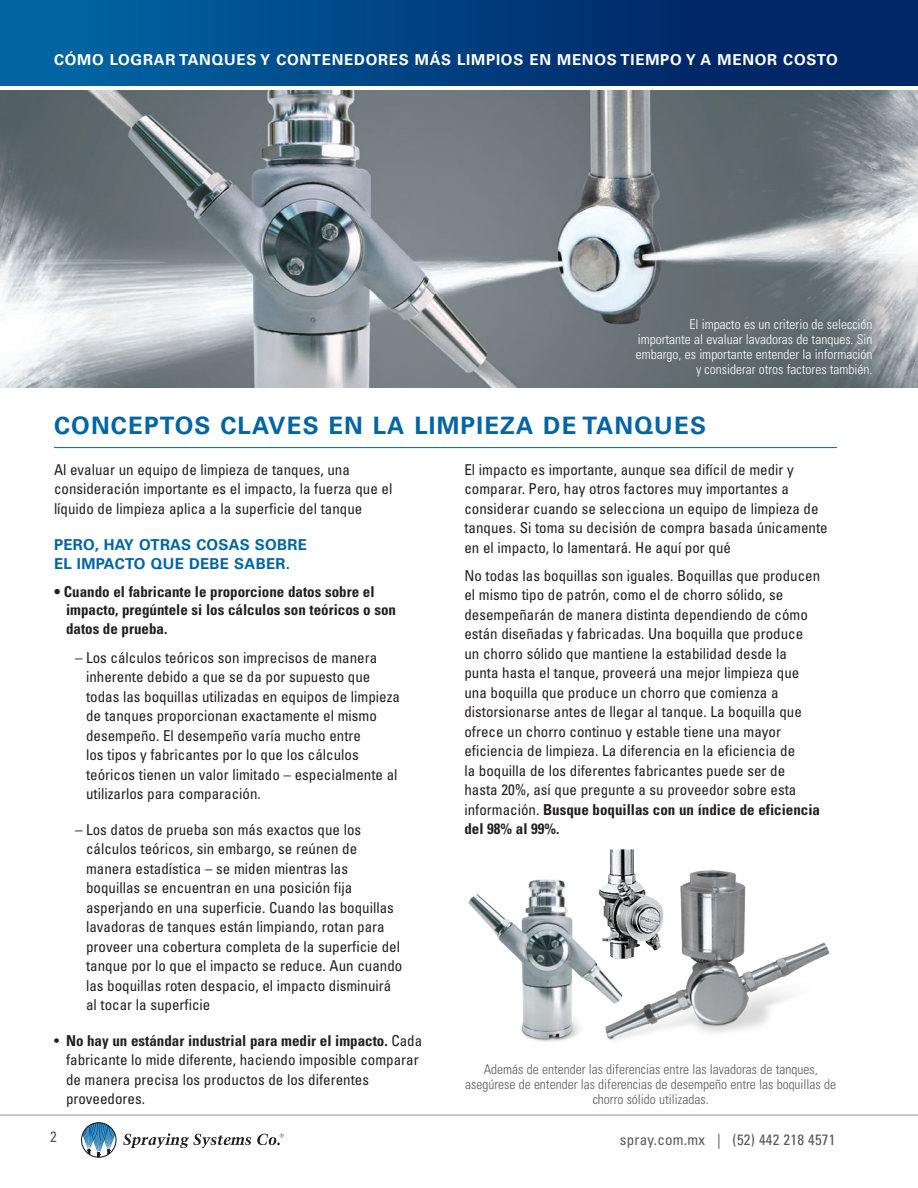
<style>
.page{position:relative;width:918px;height:1188px;background:#fff}
.page>*{position:absolute;margin:0;border:0;box-sizing:border-box;transform-origin:0 0}
.big_headline{font:700 24px "Univers LT Std";letter-spacing:.05em;color:#0065a4}
.body{font:condensed 15px/19.5px "Univers LT Std";color:#231f20}
.body_bullets{font:condensed 15px/19.5px "Univers LT Std";color:#231f20}
.body_bullets-2{font:700 condensed 15px/17.5px "Univers LT Std";color:#231f20}
.t1{font:700 15px "Univers LT Std";letter-spacing:.05em;color:#fff}
.subhead{font:700 15px/19.5px "Univers LT Std";letter-spacing:.02em;color:#0065a4}
.t2{font:condensed 15px "Univers LT Std";letter-spacing:.015em;color:#57585a}
.gray_caption{font:300 condensed 13.5px/15px "Univers LT Std";color:#fff;text-align:right}
.gray_caption-2{font:300 condensed 13.5px/15px "Univers LT Std";color:#57585a;text-align:center}
.s1{font-weight:700}
</style>
<div class="page">
<div style="left:0;top:0;width:918px;height:85px;background:linear-gradient(to right,#0066a5,#001c5d)"></div>
<hr style="left:917px;top:0;width:1px;height:85px;background:#0065a4">
<hr style="left:0;top:1115px;width:918px;height:1px;background:#939598">
<svg style="left:81px;top:1122px;width:36px;height:36px"></svg>
<svg style="left:123px;top:1133px;width:128px;height:15px"></svg>
<svg style="left:257px;top:1134px;width:27px;height:11px"></svg>
<img style="left:0;top:91px;width:918px;height:297px">
<hr style="left:54px;top:447px;width:783px;height:1px;background:#0065a4">
<img style="left:468px;top:879px;width:118px;height:163px">
<img style="left:586px;top:870px;width:244px;height:170px">
<img style="left:597px;top:849px;width:68px;height:110px">
<p class="t1" style="left:54px;top:51px;width:785px">CÓMO LOGRAR TANQUES Y CONTENEDORES MÁS LIMPIOS EN MENOS TIEMPO Y A MENOR COSTO</p>
<p class="gray_caption" style="left:636px;top:316px;width:238px">El impacto es un criterio de selección importante al evaluar lavadoras de tanques. Sin embargo, es importante entender la información y considerar otros factores también.</p>
<p class="big_headline" style="left:54px;top:411px;width:654px">CONCEPTOS CLAVES EN LA LIMPIEZA DE TANQUES</p>
<p class="body" style="left:54px;top:460px;width:340px">Al evaluar un equipo de limpieza de tanques, una consideración importante es el impacto, la fuerza que el líquido de limpieza aplica a la superficie del tanque</p>
<p class="subhead" style="left:54px;top:535px;width:254px">PERO, HAY OTRAS COSAS SOBRE<br>EL IMPACTO QUE DEBE SABER.</p>
<p class="body_bullets-2" style="left:66px;top:583px;width:332px;text-indent:-12px">• Cuando el fabricante le proporcione datos sobre el impacto, pregúntele si los cálculos son teóricos o son</p>
<p class="body_bullets-2" style="left:66px;top:620px;width:103px">datos de prueba.</p>
<p class="body" style="left:86px;top:647px;width:315px;text-indent:-11px">– Los cálculos teóricos son imprecisos de manera inherente debido a que se da por supuesto que todas las boquillas utilizadas en equipos de limpieza de tanques proporcionan exactamente el mismo desempeño. El desempeño varía mucho entre<br>los tipos y fabricantes por lo que los cálculos teóricos tienen un valor limitado – especialmente al utilizarlos para comparación.</p>
<p class="body" style="left:86px;top:819px;width:318px;text-indent:-11px">– Los datos de prueba son más exactos que los cálculos teóricos, sin embargo, se reúnen de manera estadística – se miden mientras las boquillas se encuentran en una posición fija asperjando en una superficie. Cuando las boquillas lavadoras de tanques están limpiando, rotan para proveer una cobertura completa de la superficie del tanque por lo que el impacto se reduce. Aun cuando las boquillas roten despacio, el impacto disminuirá al tocar la superficie</p>
<p class="body_bullets" style="left:66px;top:1031px;width:358px;text-indent:-12px">• <span class="s1">No hay un estándar industrial para medir el impacto.</span> Cada fabricante lo mide diferente, haciendo imposible comparar de manera precisa los productos de los diferentes proveedores.</p>
<p class="body" style="left:464px;top:460px;width:365px">El impacto es importante, aunque sea difícil de medir y comparar. Pero, hay otros factores muy importantes a considerar cuando se selecciona un equipo de limpieza de tanques. Si toma su decisión de compra basada únicamente en el impacto, lo lamentará. He aquí por qué</p>
<p class="body" style="left:464px;top:566px;width:357px">No todas las boquillas son iguales. Boquillas que producen el mismo tipo de patrón, como el de chorro sólido, se desempeñarán de manera distinta dependiendo de cómo están diseñadas y fabricadas. Una boquilla que produce un chorro sólido que mantiene la estabilidad desde la punta hasta el tanque, proveerá una mejor limpieza que una boquilla que produce un chorro que comienza a distorsionarse antes de llegar al tanque. La boquilla que ofrece un chorro continuo y estable tiene una mayor eficiencia de limpieza. La diferencia en la eficiencia de<br>la boquilla de los diferentes fabricantes puede ser de hasta 20%, así que pregunte a su proveedor sobre esta información. <span class="s1">Busque boquillas con un índice de eficiencia del 98% al 99%.</span></p>
<p class="gray_caption-2" style="left:465px;top:1062px;width:372px">Además de entender las diferencias entre las lavadoras de tanques, asegúrese de entender las diferencias de desempeño entre las boquillas de chorro sólido utilizadas.</p>
<p class="t2" style="left:50px;top:1128px;width:8px">2</p>
<p class="t2" style="left:620px;top:1130px;width:217px">spray.com.mx | (52) 442 218 4571</p>
</div>
